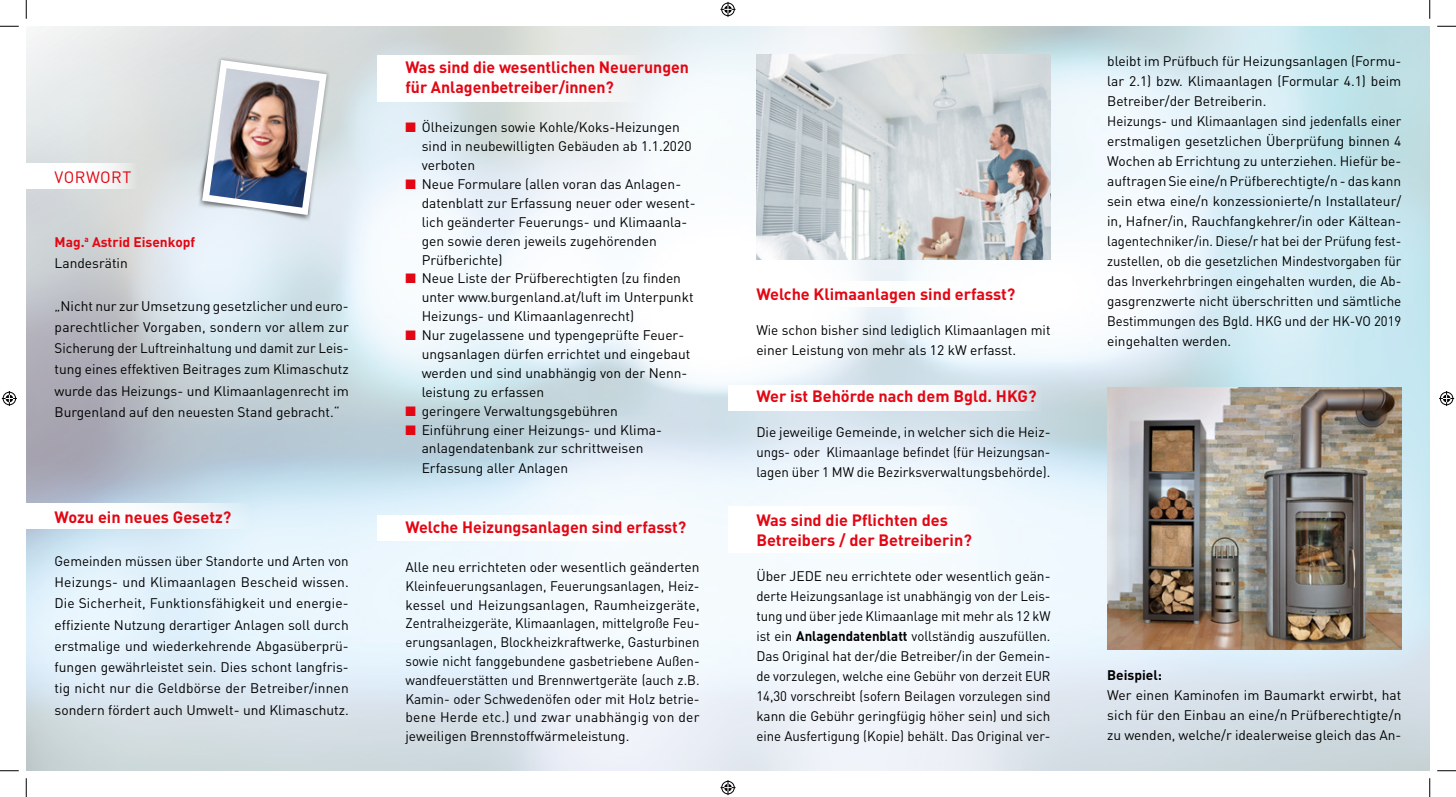
<style>
.page{position:relative;width:1456px;height:797px;background:#fff}
.page>*{position:absolute;margin:0;border:0;box-sizing:border-box;transform-origin:0 0}
.t1{font:700 16.25px/20px "DIN";color:#e30613}
.t2{font:16.25px "DIN";letter-spacing:.03em;color:#e30613}
.t3{font:13.75px/20px "DIN";color:#000}
.t4{font:700 13.75px/21.2px "DIN";color:#e30613}
.t5{font:700 13.75px "DIN";color:#000}
.s1{font-weight:400;color:#000}
.s2{color:#e30613}
.s3{font-weight:700}
</style>
<div class="page">
<img style="left:26px;top:26px;width:1403px;height:744px">
<img style="left:756px;top:55px;width:294px;height:204px">
<img style="left:1107px;top:387px;width:294px;height:262px">
<img style="left:178px;top:126px;width:161px;height:114px">
<img style="left:167px;top:134px;width:56px;height:114px">
<div style="left:198px;top:56px;width:133px;height:163px;background:#000;opacity:.3"></div>
<svg style="left:202px;top:60px;width:125px;height:155px"></svg>
<img style="left:209px;top:68px;width:110px;height:140px">
<div style="left:26px;top:503px;width:223px;height:26px;background:linear-gradient(to right,#fff,#e7f3fa)"></div>
<div style="left:377px;top:515px;width:288px;height:26px;background:#fff"></div>
<div style="left:728px;top:281px;width:268px;height:26px;background:#fff"></div>
<svg style="left:728px;top:385px;width:313px;height:25px"></svg>
<div style="left:377px;top:55px;width:266px;height:46px;background:#fff"></div>
<div style="left:728px;top:507px;width:253px;height:46px;background:#fff"></div>
<div style="left:26px;top:163px;width:111px;height:26px;background:linear-gradient(to right,#fff,#ecedec)"></div>
<svg style="left:0;top:25px;width:19px;height:2px"></svg>
<svg style="left:1437px;top:25px;width:19px;height:2px"></svg>
<svg style="left:0;top:770px;width:19px;height:1px"></svg>
<svg style="left:1437px;top:770px;width:19px;height:1px"></svg>
<svg style="left:25px;top:0;width:2px;height:19px"></svg>
<svg style="left:25px;top:778px;width:2px;height:19px"></svg>
<svg style="left:1429px;top:0;width:1px;height:19px"></svg>
<svg style="left:1429px;top:778px;width:1px;height:19px"></svg>
<svg style="left:720px;top:2px;width:15px;height:15px"></svg>
<svg style="left:720px;top:780px;width:15px;height:15px"></svg>
<svg style="left:2px;top:391px;width:15px;height:15px"></svg>
<svg style="left:1439px;top:391px;width:15px;height:15px"></svg>
<p class="t2" style="left:55px;top:167px;width:78px">VORWORT</p>
<p class="t4" style="left:55px;top:231px;width:142px">Mag.<sup>a</sup> Astrid Eisenkopf<br><span class="s1">Landesrätin</span></p>
<p class="t3" style="left:55px;top:295px;width:296px;line-height:21.2px;text-align:justify">„Nicht nur zur Umsetzung gesetzlicher und euro&shy;parechtlicher Vorgaben, sondern vor allem zur Sicherung der Luftreinhaltung und damit zur Leis&shy;tung eines effektiven Beitrages zum Klimaschutz wurde das Heizungs- und Klimaanlagenrecht im Burgenland auf den neuesten Stand gebracht.“</p>
<p class="t1" style="left:55px;top:506px;width:178px">Wozu ein neues Gesetz?</p>
<p class="t3" style="left:55px;top:550px;width:296px;line-height:21.2px;text-align:justify">Gemeinden müssen über Standorte und Arten von Heizungs- und Klimaanlagen Bescheid wissen.<br>Die Sicherheit, Funktionsfähigkeit und energie&shy;effiziente Nutzung derartiger Anlagen soll durch erstmalige und wiederkehrende Abgasüberprü&shy;fungen gewährleistet sein. Dies schont langfris&shy;tig nicht nur die Geldbörse der Betreiber/innen sondern fördert auch Umwelt- und Klimaschutz.</p>
<p class="t1" style="left:405px;top:57px;width:285px">Was sind die wesentlichen Neuerungen für Anlagenbetreiber/innen?</p>
<p class="t3" style="left:422px;top:118px;width:271px;line-height:18.9px;text-indent:-16px"><span class="s2">■</span> Ölheizungen sowie Kohle/Koks-Heizungen sind in neubewilligten Gebäuden ab 1.1.2020 verboten</p>
<p class="t3" style="left:422px;top:174px;width:275px;line-height:18.9px;text-indent:-16px"><span class="s2">■</span> Neue Formulare (allen voran das Anlagen - datenblatt zur Erfassung neuer oder wesent&shy;lich geänderter Feuerungs- und Klimaanla&shy;gen sowie deren jeweils zugehörenden Prüfberichte)</p>
<p class="t3" style="left:422px;top:269px;width:273px;line-height:18.9px;text-indent:-16px"><span class="s2">■</span> Neue Liste der Prüfberechtigten (zu finden unter www.burgenland.at/luft im Unterpunkt<br>Heizungs- und Klimaanlagenrecht)</p>
<p class="t3" style="left:422px;top:325px;width:270px;line-height:18.9px;text-indent:-16px"><span class="s2">■</span> Nur zugelassene und typengeprüfte Feuer&shy;ungsanlagen dürfen errichtet und eingebaut werden und sind unabhängig von der Nenn&shy;leistung zu erfassen</p>
<p class="t3" style="left:405px;top:400px;width:214px"><span class="s2">■</span> geringere Verwaltungsgebühren</p>
<p class="t3" style="left:422px;top:419px;width:242px;line-height:19.5px;text-indent:-16px"><span class="s2">■</span> Einführung einer Heizungs- und Klima&shy;anlagendatenbank zur schrittweisen<br>Erfassung aller Anlagen</p>
<p class="t1" style="left:405px;top:517px;width:282px">Welche Heizungsanlagen sind erfasst?</p>
<p class="t3" style="left:405px;top:557px;width:296px;line-height:18.8px;text-align:justify">Alle neu errichteten oder wesentlich geänderten Kleinfeuerungsanlagen, Feuerungsanlagen, Heiz&shy;kessel und Heizungsanlagen, Raumheizgeräte, Zentralheizgeräte, Klimaanlagen, mittelgroße Feu&shy;erungsanlagen, Blockheizkraftwerke, Gasturbinen sowie nicht fanggebundene gasbetriebene Außen&shy;wandfeuerstätten und Brennwertgeräte (auch z.B.<br>Kamin- oder Schwedenöfen oder mit Holz betrie&shy;bene Herde etc.) und zwar unabhängig von der jeweiligen Brennstoffwärmeleistung.</p>
<p class="t1" style="left:756px;top:283px;width:260px">Welche Klimaanlagen sind erfasst?</p>
<p class="t3" style="left:756px;top:319px;width:296px">Wie schon bisher sind lediglich Klimaanlagen mit einer Leistung von mehr als 12 kW erfasst.</p>
<p class="t1" style="left:756px;top:386px;width:282px">Wer ist Behörde nach dem Bgld. HKG?</p>
<p class="t3" style="left:756px;top:422px;width:296px;text-align:justify">Die jeweilige Gemeinde, in welcher sich die Heiz&shy;ungs- oder Klimaanlage befindet (für Heizungsan&shy;lagen über 1 MW die Bezirksverwaltungsbehörde).</p>
<p class="t1" style="left:756px;top:510px;width:217px">Was sind die Pflichten des<br>Betreibers / der Betreiberin?</p>
<p class="t3" style="left:756px;top:566px;width:296px;text-align:justify">Über JEDE neu errichtete oder wesentlich geän&shy;derte Heizungsanlage ist unabhängig von der Leis&shy;tung und über jede Klimaanlage mit mehr als 12 kW ist ein <span class="s3">Anlagendatenblatt</span> vollständig auszufüllen.<br>Das Original hat der/die Betreiber/in der Gemein&shy;de vorzulegen, welche eine Gebühr von derzeit EUR 14,30 vorschreibt (sofern Beilagen vorzulegen sind kann die Gebühr geringfügig höher sein) und sich eine Ausfertigung (Kopie) behält. Das Original ver-</p>
<p class="t3" style="left:1107px;top:51px;width:296px">bleibt im Prüfbuch für Heizungsanlagen (Formu&shy;lar 2.1) bzw. Klimaanlagen (Formular 4.1) beim Betreiber/der Betreiberin.<br>Heizungs- und Klimaanlagen sind jedenfalls einer erstmaligen gesetzlichen Überprüfung binnen 4<br>Wochen ab Errichtung zu unterziehen. Hiefür be&shy;auftragenSie eine/nPrüfberechtigte/n - das kann sein etwa eine/n konzessionierte/n Installateur/ in, Hafner/in, Rauchfangkehrer/in oder Kältean&shy;lagentechniker/in. Diese/r hat bei der Prüfung fest&shy;zustellen, ob die gesetzlichen Mindestvorgaben für das Inverkehrbringen eingehalten wurden, die Ab&shy;gasgrenzwerte nicht überschritten und sämtliche Bestimmungen des Bgld. HKG und der HK-VO 2019 eingehalten werden.</p>
<p class="t5" style="left:1107px;top:666px;width:56px">Beispiel:</p>
<p class="t3" style="left:1107px;top:685px;width:296px;text-align:justify">Wer einen Kaminofen im Baumarkt erwirbt, hat sich für den Einbau an eine/n Prüfberechtigte/n zu wenden, welche/r idealerweise gleich das An-</p>
</div>
